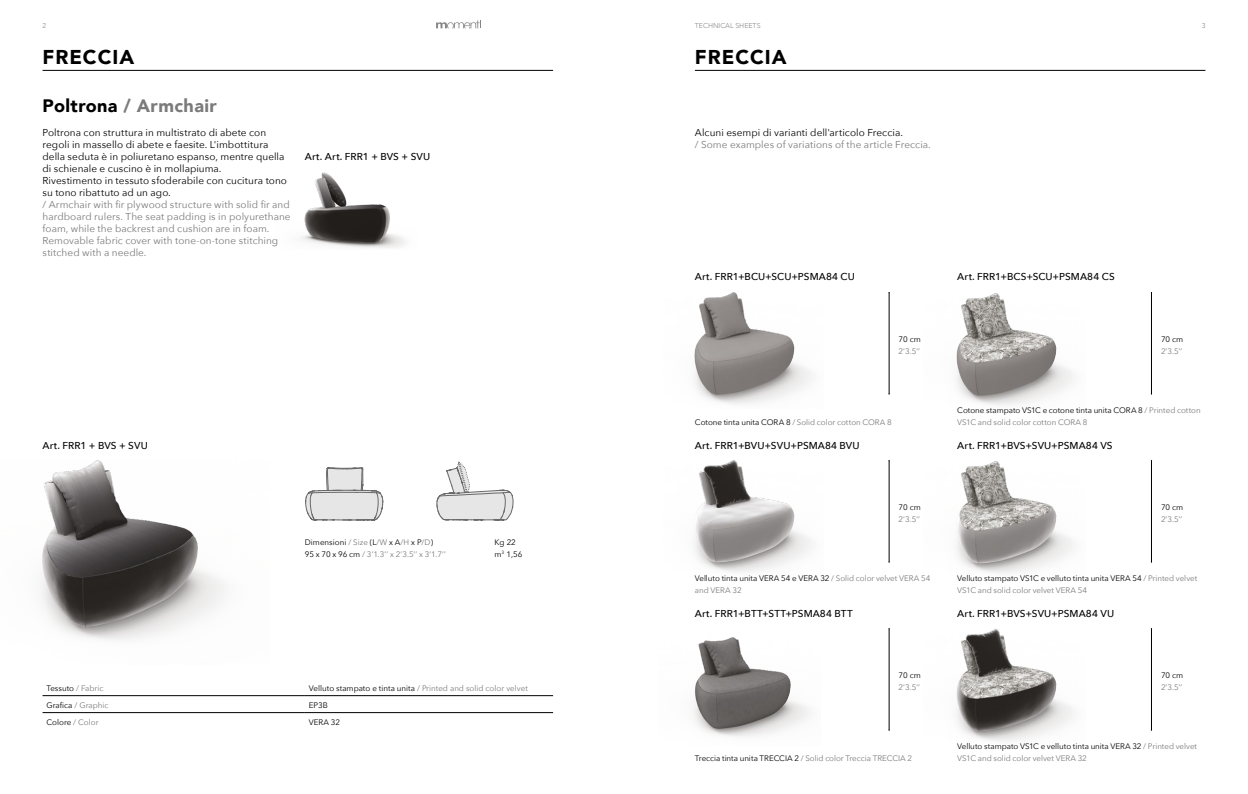
<style>
.page{position:relative;width:1248px;height:794px;background:#fff}
.page>*{position:absolute;margin:0;border:0;box-sizing:border-box;transform-origin:0 0}
.t1{font:900 20px "Avenir";letter-spacing:.05em;color:#000}
.t2{font:900 18px "Avenir";letter-spacing:.02em;color:#7c7b7b}
.t3{font:10px/12px "Avenir Next";letter-spacing:.005em;color:#000}
.t4{font:10px/12px "Avenir Next";letter-spacing:.005em;color:#7c7b7b}
.t5{font:500 10px "Avenir Next";letter-spacing:.01em;color:#000}
.t6{font:8px/12px "Avenir Next";color:#7c7b7b}
.t7{font:8px/12px "Avenir Next";letter-spacing:-.005em;color:#000}
.t8{font:300 7px "Avenir";color:#878787}
.s1{color:#000}
.s2{color:#7c7b7b}
</style>
<div class="page">
<img style="left:694px;top:292px;width:117px;height:112px">
<img style="left:695px;top:460px;width:116px;height:112px">
<img style="left:693px;top:637px;width:117px;height:100px">
<img style="left:956px;top:293px;width:117px;height:112px">
<img style="left:957px;top:461px;width:116px;height:112px">
<img style="left:956px;top:629px;width:117px;height:112px">
<img style="left:301px;top:172px;width:105px;height:76px">
<img style="left:41px;top:460px;width:184px;height:180px">
<svg style="left:305px;top:467px;width:79px;height:54px"></svg>
<svg style="left:436px;top:461px;width:77px;height:60px"></svg>
<hr style="left:43px;top:70px;width:510px;height:1px;background:#000">
<hr style="left:694px;top:70px;width:511px;height:1px;background:#000">
<svg style="left:436px;top:20px;width:45px;height:8px"></svg>
<hr style="left:888px;top:292px;width:1px;height:102px;background:#000">
<hr style="left:888px;top:460px;width:1px;height:102px;background:#000">
<hr style="left:888px;top:628px;width:1px;height:102px;background:#000">
<hr style="left:1151px;top:292px;width:1px;height:102px;background:#000">
<hr style="left:1151px;top:460px;width:1px;height:102px;background:#000">
<hr style="left:1151px;top:628px;width:1px;height:102px;background:#000">
<hr style="left:43px;top:695px;width:262px;height:1px;background:#000">
<hr style="left:305px;top:695px;width:248px;height:1px;background:#000">
<hr style="left:43px;top:712px;width:262px;height:1px;background:#000">
<hr style="left:305px;top:712px;width:248px;height:1px;background:#000">
<p class="t8" style="left:43px;top:22px;width:5px">2</p>
<p class="t8" style="left:694px;top:22px;width:67px">TECHNICAL SHEETS</p>
<p class="t8" style="left:1201px;top:22px;width:5px">3</p>
<h1 class="t1" style="left:43px;top:40px;width:93px">FRECCIA</h1>
<h1 class="t1" style="left:694px;top:40px;width:93px">FRECCIA</h1>
<h2 class="t2" style="left:43px;top:91px;width:176px"><span class="s1">Poltrona</span> / Armchair</h2>
<p class="t3" style="left:43px;top:126px;width:246px">Poltrona con struttura in multistrato di abete con regoli in massello di abete e faesite. L'imbottitura della seduta è in poliuretano espanso, mentre quella di schienale e cuscino è in mollapiuma.<br>Rivestimento in tessuto sfoderabile con cucitura tono su tono ribattuto ad un ago.</p>
<p class="t4" style="left:43px;top:198px;width:250px">/ Armchair with fir plywood structure with solid fir and hardboard rulers. The seat padding is in polyurethane foam, while the backrest and cushion are in foam.<br>Removable fabric cover with tone-on-tone stitching stitched with a needle.</p>
<p class="t5" style="left:305px;top:148px;width:127px">Art. Art. FRR1 + BVS + SVU</p>
<p class="t5" style="left:43px;top:436px;width:107px">Art. FRR1 + BVS + SVU</p>
<p class="t6" style="left:305px;top:535px;width:142px"><span class="s1">Dimensioni</span> / Size <span class="s1">(L</span>/W <span class="s1">x A</span>/H <span class="s1">x P</span>/D<span class="s1">)<br>95 x 70 x 96 cm</span> / 3’1.3’’ x 2’3.5’’ x 3’1.7’’</p>
<p class="t7" style="left:494px;top:535px;width:29px">Kg 22 m<sup>3</sup> 1,56</p>
<p class="t3" style="left:694px;top:126px;width:209px">Alcuni esempi di varianti dell'articolo Freccia.</p>
<p class="t4" style="left:694px;top:138px;width:237px">/ Some examples of variations of the article Freccia.</p>
<p class="t5" style="left:694px;top:268px;width:161px">Art. FRR1+BCU+SCU+PSMA84 CU</p>
<p class="t5" style="left:957px;top:268px;width:159px">Art. FRR1+BCS+SCU+PSMA84 CS</p>
<p class="t7" style="left:898px;top:333px;width:24px">70 cm</p>
<p class="t6" style="left:898px;top:345px;width:23px">2’3.5’’</p>
<p class="t7" style="left:1160px;top:333px;width:24px">70 cm</p>
<p class="t6" style="left:1160px;top:345px;width:23px">2’3.5’’</p>
<p class="t6" style="left:694px;top:415px;width:198px"><span class="s1">Cotone tinta unita CORA 8</span> / Solid color cotton CORA 8</p>
<p class="t6" style="left:957px;top:403px;width:245px"><span class="s1">Cotone stampato VS1C e cotone tinta unita CORA 8</span> / Printed cotton<br>VS1C and solid color cotton CORA 8</p>
<p class="t5" style="left:694px;top:436px;width:166px">Art. FRR1+BVU+SVU+PSMA84 BVU</p>
<p class="t5" style="left:957px;top:436px;width:157px">Art. FRR1+BVS+SVU+PSMA84 VS</p>
<p class="t7" style="left:898px;top:501px;width:24px">70 cm</p>
<p class="t6" style="left:898px;top:513px;width:23px">2’3.5’’</p>
<p class="t7" style="left:1160px;top:501px;width:24px">70 cm</p>
<p class="t6" style="left:1160px;top:513px;width:23px">2’3.5’’</p>
<p class="t6" style="left:694px;top:571px;width:237px"><span class="s1">Velluto tinta unita VERA 54 e VERA 32</span> / Solid color velvet VERA 54 and VERA 32</p>
<p class="t7" style="left:957px;top:571px;width:241px">Velluto stampato VS1C e velluto tinta unita VERA 54 <span class="s2">/ Printed velvet<br>VS1C and solid color velvet VERA 54</span></p>
<p class="t5" style="left:694px;top:604px;width:159px">Art. FRR1+BTT+STT+PSMA84 BTT</p>
<p class="t5" style="left:957px;top:604px;width:158px">Art. FRR1+BVS+SVU+PSMA84 VU</p>
<p class="t7" style="left:898px;top:669px;width:24px">70 cm</p>
<p class="t6" style="left:898px;top:681px;width:23px">2’3.5’’</p>
<p class="t7" style="left:1160px;top:669px;width:24px">70 cm</p>
<p class="t7" style="left:47px;top:681px;width:58px">Tessuto <span class="s2">/ Fabric</span></p>
<p class="t6" style="left:309px;top:681px;width:220px"><span class="s1">Velluto stampato e tinta unita</span> / Printed and solid color velvet</p>
<p class="t6" style="left:1160px;top:681px;width:23px">2’3.5’’</p>
<p class="t6" style="left:47px;top:698px;width:63px"><span class="s1">Grafica</span> / Graphic</p>
<p class="t7" style="left:309px;top:698px;width:21px">EP3B</p>
<p class="t7" style="left:47px;top:715px;width:54px">Colore <span class="s2">/ Color</span></p>
<p class="t7" style="left:309px;top:715px;width:33px">VERA 32</p>
<p class="t6" style="left:694px;top:751px;width:219px"><span class="s1">Treccia tinta unita TRECCIA 2</span> / Solid color Treccia TRECCIA 2</p>
<p class="t7" style="left:957px;top:739px;width:241px">Velluto stampato VS1C e velluto tinta unita VERA 32 <span class="s2">/ Printed velvet<br>VS1C and solid color velvet VERA 32</span></p>
</div>
